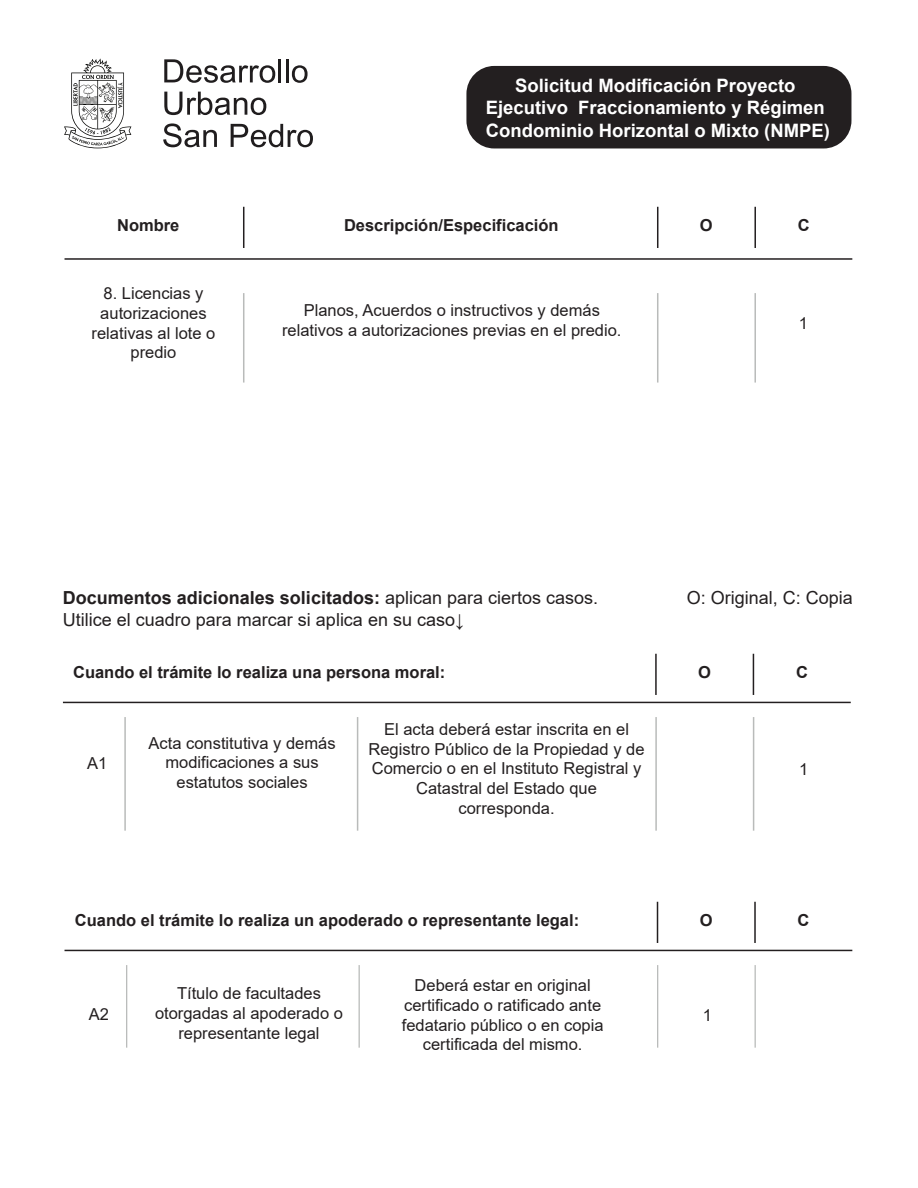
<style>
.page{position:relative;width:918px;height:1188px;background:#fff}
.page>*{position:absolute;margin:0;border:0;box-sizing:border-box;transform-origin:0 0}
.t1{font:700 18.45px/22.2px "Arial";color:#fff;text-align:center}
.t2{font:18px "Arial";color:#231f20}
.t3{font:700 18px "Arial";color:#231f20}
.t4{font:16.5px/19.8px "Arial";color:#231f20;text-align:center}
.t5{font:700 16.5px "Arial";color:#231f20}
.s1{font-weight:400}
</style>
<div class="page">
<svg style="left:64px;top:58px;width:67px;height:90px"></svg>
<svg style="left:164px;top:59px;width:111px;height:24px"></svg>
<hr style="left:279px;top:59px;width:2px;height:23px;background:#201d1e">
<hr style="left:286px;top:59px;width:3px;height:23px;background:#201d1e">
<svg style="left:292px;top:65px;width:16px;height:18px"></svg>
<svg style="left:164px;top:92px;width:102px;height:23px"></svg>
<svg style="left:163px;top:123px;width:54px;height:24px"></svg>
<svg style="left:231px;top:124px;width:82px;height:23px"></svg>
<hr style="left:243px;top:207px;width:1px;height:41px;background:#231f20">
<hr style="left:657px;top:207px;width:1px;height:41px;background:#231f20">
<hr style="left:754px;top:207px;width:2px;height:41px;background:#231f20">
<hr style="left:65px;top:258px;width:787px;height:2px;background:#231f20">
<hr style="left:243px;top:293px;width:1px;height:90px;background:#b9bbba">
<hr style="left:657px;top:293px;width:1px;height:90px;background:#b9bbba">
<hr style="left:754px;top:293px;width:2px;height:90px;background:#b9bbba">
<hr style="left:63px;top:702px;width:788px;height:1px;background:#231f20">
<hr style="left:124px;top:717px;width:2px;height:114px;background:#b9bbba">
<hr style="left:357px;top:717px;width:1px;height:114px;background:#b9bbba">
<hr style="left:753px;top:717px;width:1px;height:114px;background:#b9bbba">
<hr style="left:655px;top:717px;width:2px;height:114px;background:#b9bbba">
<hr style="left:655px;top:654px;width:2px;height:41px;background:#231f20">
<hr style="left:753px;top:654px;width:1px;height:41px;background:#231f20">
<hr style="left:65px;top:950px;width:787px;height:1px;background:#231f20">
<hr style="left:126px;top:965px;width:1px;height:83px;background:#b9bbba">
<hr style="left:359px;top:965px;width:1px;height:83px;background:#b9bbba">
<hr style="left:755px;top:965px;width:1px;height:83px;background:#b9bbba">
<hr style="left:657px;top:965px;width:1px;height:83px;background:#b9bbba">
<hr style="left:657px;top:902px;width:1px;height:41px;background:#231f20">
<hr style="left:754px;top:902px;width:2px;height:41px;background:#231f20">
<div style="left:466px;top:66px;width:385px;height:82px;background:#231f20;border-radius:28px"></div>
<p class="t1" style="left:486px;top:75px;width:346px">Solicitud Modificación Proyecto<br>Ejecutivo Fraccionamiento y Régimen<br>Condominio Horizontal o Mixto (NMPE)</p>
<p class="t5" style="left:117px;top:213px;width:64px">Nombre</p>
<p class="t5" style="left:344px;top:213px;width:216px">Descripción/Especificación</p>
<p class="t5" style="left:700px;top:213px;width:14px">O</p>
<p class="t5" style="left:798px;top:213px;width:13px">C</p>
<p class="t4" style="left:92px;top:283px;width:125px">8. Licencias y autorizaciones relativas al lote o predio</p>
<p class="t4" style="left:282px;top:301px;width:341px">Planos, Acuerdos o instructivos y demás relativos a autorizaciones previas en el predio.</p>
<p class="t4" style="left:799px;top:313px;width:11px">1</p>
<p class="t3" style="left:63px;top:585px;width:537px">Documentos adicionales solicitados: <span class="s1">aplican para ciertos casos.</span></p>
<p class="t2" style="left:687px;top:585px;width:168px">O: Original, C: Copia</p>
<p class="t2" style="left:63px;top:607px;width:403px">Utilice el cuadro para marcar si aplica en su caso↓</p>
<p class="t5" style="left:73px;top:660px;width:374px">Cuando el trámite lo realiza una persona moral:</p>
<p class="t5" style="left:698px;top:660px;width:14px">O</p>
<p class="t5" style="left:796px;top:660px;width:13px">C</p>
<p class="t4" style="left:87px;top:753px;width:22px">A1</p>
<p class="t4" style="left:149px;top:733px;width:189px">Acta constitutiva y demás modificaciones a sus estatutos sociales</p>
<p class="t4" style="left:369px;top:719px;width:278px">El acta deberá estar inscrita en el<br>Registro Público de la Propiedad y de<br>Comercio o en el Instituto Registral y<br>Catastral del Estado que corresponda.</p>
<p class="t5" style="left:75px;top:908px;width:506px">Cuando el trámite lo realiza un apoderado o representante legal:</p>
<p class="t4" style="left:89px;top:1004px;width:22px">A2</p>
<p class="t4" style="left:155px;top:984px;width:190px">Título de facultades otorgadas al apoderado o representante legal</p>
<p class="t4" style="left:402px;top:975px;width:203px">Deberá estar en original certificado o ratificado ante fedatario público o en copia certificada del mismo.</p>
<p class="t4" style="left:799px;top:759px;width:11px">1</p>
<p class="t5" style="left:700px;top:908px;width:14px">O</p>
<p class="t5" style="left:798px;top:908px;width:13px">C</p>
<p class="t4" style="left:703px;top:1005px;width:11px">1</p>
</div>
